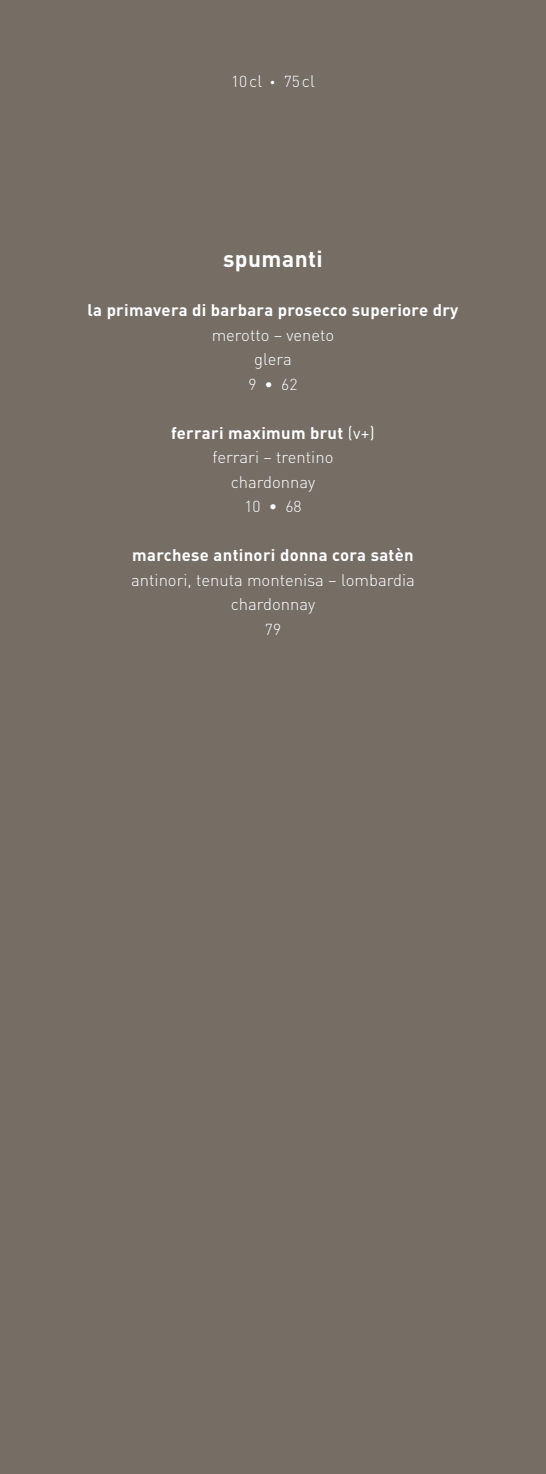
<style>
.page{position:relative;width:546px;height:1474px;background:#fff}
.page>*{position:absolute;margin:0;border:0;box-sizing:border-box;transform-origin:0 0}
.t1{font:700 22.75px "DIN";letter-spacing:.02em;color:#fff}
.t2{font:700 16.62px "DIN";letter-spacing:.02em;color:#fff}
.t3{font:300 16.62px/24.5px "DIN Pro";color:#fff;text-align:center}
.t4{font:300 15.75px "DIN Pro";color:#fff}
.s1{font-size:16.62px}
.s2{font-family:"DIN";font-weight:900;font-size:10.5px}
.s3{font-weight:400}
</style>
<div class="page">
<div style="left:0;top:0;width:546px;height:1473px;background:#766d65"></div>
<p class="t4" style="left:231px;top:69px;width:85px">10<span class="s1">cl</span> <span class="s2">•</span> 75<span class="s1">cl</span></p>
<h1 class="t1" style="left:223px;top:244px;width:101px">spumanti</h1>
<p class="t2" style="left:87px;top:299px;width:372px">la primavera di barbara prosecco superiore dry</p>
<p class="t3" style="left:212px;top:321px;width:124px">merotto – veneto glera</p>
<p class="t4" style="left:248px;top:372px;width:50px">9 • 62</p>
<p class="t2" style="left:171px;top:422px;width:205px">ferrari maximum brut <span class="s3">(v+)</span></p>
<p class="t3" style="left:212px;top:443px;width:122px">ferrari – trentino chardonnay</p>
<p class="t4" style="left:244px;top:494px;width:59px">10 • 68</p>
<p class="t2" style="left:132px;top:544px;width:283px">marchese antinori donna cora satèn</p>
<p class="t3" style="left:131px;top:566px;width:285px">antinori, tenuta montenisa – lombardia chardonnay</p>
<p class="t4" style="left:265px;top:617px;width:18px">79</p>
</div>
